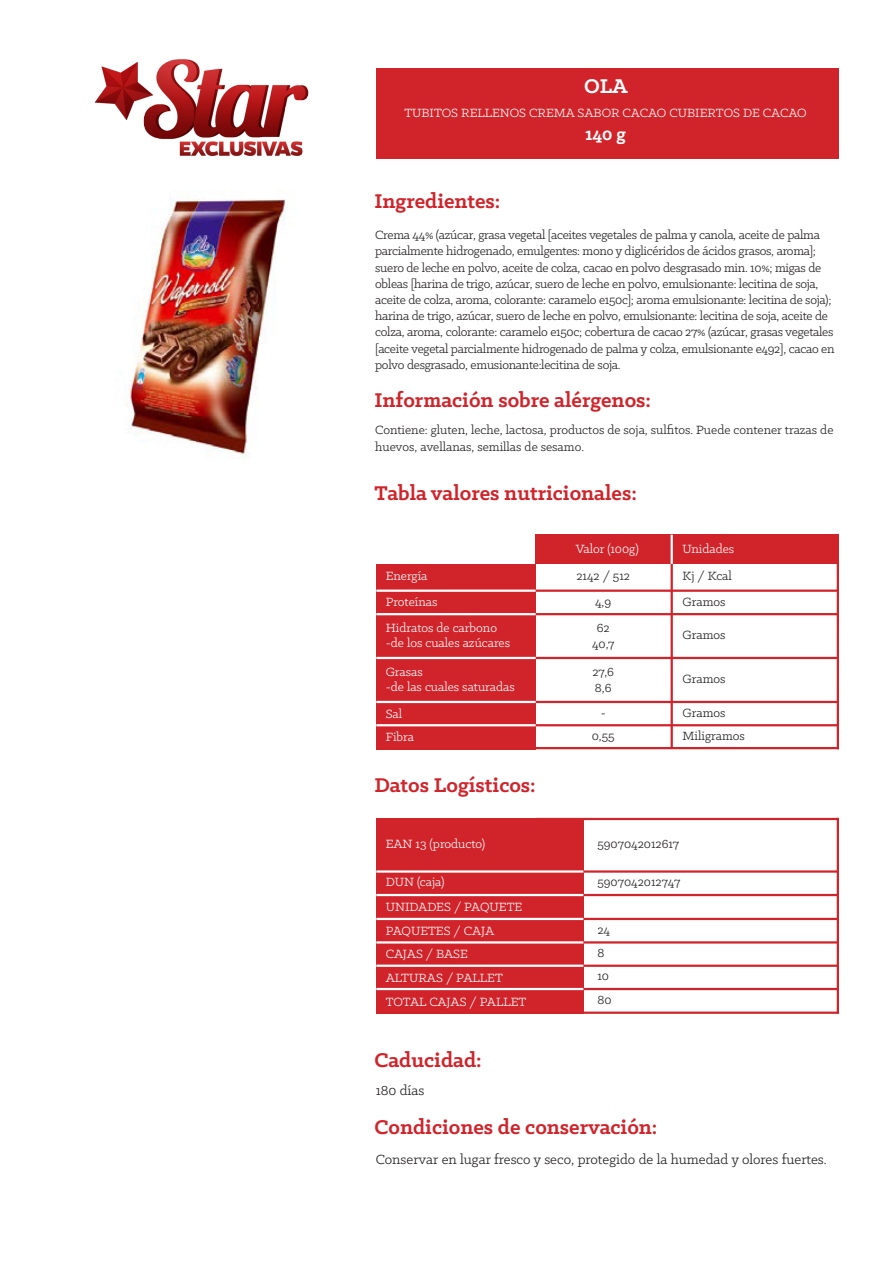
<style>
.page{position:relative;width:893px;height:1263px;background:#fff}
.page>*{position:absolute;margin:0;border:0;box-sizing:border-box;transform-origin:0 0}
.t1{font:700 22.5px "Klinic Slab";color:#d1232a}
.t2{font:700 22.5px "Klinic Slab";color:#fff}
.t3{font:700 19.5px "Klinic Slab";color:#fff}
.t4{font:15px "Klinic Slab";color:#231f20}
.t5{font:13.5px/16.2px "Klinic Slab";letter-spacing:-.02em;color:#231f20}
.t6{font:13.5px "Klinic Slab";color:#fff}
.t7{font:13.5px/16.2px "Klinic Slab";color:#231f20}
</style>
<div class="page">
<div style="left:376px;top:68px;width:462px;height:90px;background:#d1232a"></div>
<hr style="left:536px;top:747px;width:303px;height:2px;background:#d1232a">
<div style="left:376px;top:564px;width:160px;height:185px;background:#d1232a"></div>
<div style="left:376px;top:818px;width:208px;height:196px;background:#d1232a"></div>
<div style="left:536px;top:535px;width:303px;height:29px;background:#d1232a"></div>
<hr style="left:376px;top:589px;width:160px;height:3px;background:#fff">
<hr style="left:376px;top:870px;width:208px;height:3px;background:#fff">
<hr style="left:376px;top:918px;width:208px;height:2px;background:#fff">
<hr style="left:376px;top:613px;width:160px;height:2px;background:#fff">
<hr style="left:376px;top:894px;width:208px;height:2px;background:#fff">
<hr style="left:376px;top:941px;width:208px;height:2px;background:#fff">
<hr style="left:536px;top:589px;width:303px;height:3px;background:#d1232a">
<hr style="left:584px;top:870px;width:255px;height:3px;background:#d1232a">
<hr style="left:584px;top:918px;width:255px;height:2px;background:#d1232a">
<hr style="left:536px;top:818px;width:303px;height:2px;background:#d1232a">
<hr style="left:536px;top:613px;width:303px;height:2px;background:#d1232a">
<hr style="left:584px;top:894px;width:255px;height:2px;background:#d1232a">
<hr style="left:584px;top:941px;width:255px;height:2px;background:#d1232a">
<hr style="left:376px;top:657px;width:160px;height:2px;background:#fff">
<hr style="left:536px;top:657px;width:303px;height:2px;background:#d1232a">
<hr style="left:376px;top:701px;width:160px;height:2px;background:#fff">
<hr style="left:536px;top:701px;width:303px;height:2px;background:#d1232a">
<hr style="left:376px;top:964px;width:208px;height:3px;background:#fff">
<hr style="left:376px;top:988px;width:208px;height:2px;background:#fff">
<hr style="left:584px;top:964px;width:255px;height:3px;background:#d1232a">
<hr style="left:376px;top:724px;width:160px;height:2px;background:#fff">
<hr style="left:536px;top:724px;width:303px;height:2px;background:#d1232a">
<hr style="left:584px;top:988px;width:255px;height:2px;background:#d1232a">
<hr style="left:584px;top:1011px;width:255px;height:3px;background:#d1232a">
<hr style="left:837px;top:561px;width:2px;height:188px;background:#d1232a">
<hr style="left:837px;top:818px;width:2px;height:196px;background:#d1232a">
<hr style="left:671px;top:560px;width:2px;height:188px;background:#d1232a">
<hr style="left:671px;top:535px;width:2px;height:29px;background:#fff">
<img style="left:94px;top:59px;width:215px;height:97px">
<img style="left:125px;top:197px;width:163px;height:261px">
<p class="t2" style="left:584px;top:72px;width:45px">OLA</p>
<p class="t6" style="left:404px;top:104px;width:404px">TUBITOS RELLENOS CREMA SABOR CACAO CUBIERTOS DE CACAO</p>
<p class="t3" style="left:585px;top:121px;width:42px">140 g</p>
<p class="t1" style="left:374px;top:186px;width:128px">Ingredientes:</p>
<p class="t5" style="left:375px;top:226px;width:461px">Crema 44% (azúcar, grasa vegetal [aceites vegetales de palma y canola, aceite de palma parcialmente hidrogenado, emulgentes: mono y diglicéridos de ácidos grasos, aroma]; suero de leche en polvo, aceite de colza, cacao en polvo desgrasado min. 10%; migas de obleas [harina de trigo, azúcar, suero de leche en polvo, emulsionante: lecitina de soja, aceite de colza, aroma, colorante: caramelo e150c]; aroma emulsionante: lecitina de soja); harina de trigo, azúcar, suero de leche en polvo, emulsionante: lecitina de soja, aceite de colza, aroma, colorante: caramelo e150c; cobertura de cacao 27% (azúcar, grasas vegetales [aceite vegetal parcialmente hidrogenado de palma y colza, emulsionante e492], cacao en polvo desgrasado, emusionante:lecitina de soja.</p>
<p class="t1" style="left:374px;top:385px;width:278px">Información sobre alérgenos:</p>
<p class="t7" style="left:375px;top:422px;width:460px">Contiene: gluten, leche, lactosa, productos de soja, sulfitos. Puede contener trazas de huevos, avellanas, semillas de sesamo.</p>
<p class="t1" style="left:374px;top:478px;width:264px">Tabla valores nutricionales:</p>
<p class="t6" style="left:386px;top:568px;width:43px">Energía</p>
<p class="t6" style="left:386px;top:593px;width:53px">Proteínas</p>
<p class="t6" style="left:386px;top:619px;width:113px">Hidratos de carbono</p>
<p class="t6" style="left:386px;top:634px;width:126px">-de los cuales azúcares</p>
<p class="t6" style="left:386px;top:663px;width:39px">Grasas</p>
<p class="t6" style="left:386px;top:678px;width:131px">-de las cuales saturadas</p>
<p class="t6" style="left:386px;top:705px;width:18px">Sal</p>
<p class="t6" style="left:386px;top:728px;width:30px">Fibra</p>
<p class="t1" style="left:374px;top:770px;width:163px">Datos Logísticos:</p>
<p class="t6" style="left:386px;top:835px;width:101px">EAN 13 (producto)</p>
<p class="t6" style="left:386px;top:874px;width:60px">DUN (caja)</p>
<p class="t6" style="left:386px;top:898px;width:138px">UNIDADES / PAQUETE</p>
<p class="t6" style="left:386px;top:922px;width:110px">PAQUETES / CAJA</p>
<p class="t6" style="left:386px;top:945px;width:84px">CAJAS / BASE</p>
<p class="t6" style="left:386px;top:969px;width:119px">ALTURAS / PALLET</p>
<p class="t6" style="left:386px;top:993px;width:142px">TOTAL CAJAS / PALLET</p>
<p class="t1" style="left:374px;top:1045px;width:109px">Caducidad:</p>
<p class="t4" style="left:376px;top:1080px;width:50px">180 días</p>
<p class="t6" style="left:576px;top:541px;width:64px">Valor (100g)</p>
<p class="t6" style="left:682px;top:541px;width:53px">Unidades</p>
<p class="t5" style="left:576px;top:568px;width:55px">2142 / 512</p>
<p class="t5" style="left:682px;top:568px;width:51px">Kj / Kcal</p>
<p class="t5" style="left:682px;top:593px;width:45px">Gramos</p>
<p class="t5" style="left:682px;top:626px;width:45px">Gramos</p>
<p class="t5" style="left:682px;top:670px;width:45px">Gramos</p>
<p class="t5" style="left:682px;top:704px;width:45px">Gramos</p>
<p class="t7" style="left:682px;top:727px;width:64px">Miligramos</p>
<p class="t5" style="left:595px;top:593px;width:18px">4,9</p>
<p class="t5" style="left:597px;top:620px;width:14px">62</p>
<p class="t5" style="left:592px;top:636px;width:24px">40,7</p>
<p class="t5" style="left:592px;top:664px;width:23px">27,6</p>
<p class="t5" style="left:595px;top:680px;width:18px">8,6</p>
<p class="t5" style="left:601px;top:704px;width:7px">-</p>
<p class="t5" style="left:592px;top:727px;width:24px">0,55</p>
<p class="t7" style="left:597px;top:835px;width:83px">5907042012617</p>
<p class="t7" style="left:597px;top:874px;width:84px">5907042012747</p>
<p class="t5" style="left:597px;top:921px;width:14px">24</p>
<p class="t5" style="left:597px;top:944px;width:8px">8</p>
<p class="t5" style="left:597px;top:968px;width:13px">10</p>
<p class="t5" style="left:597px;top:991px;width:16px">80</p>
<p class="t1" style="left:374px;top:1112px;width:285px">Condiciones de conservación:</p>
<p class="t4" style="left:376px;top:1150px;width:453px">Conservar en lugar fresco y seco, protegido de la humedad y olores fuertes.</p>
</div>
